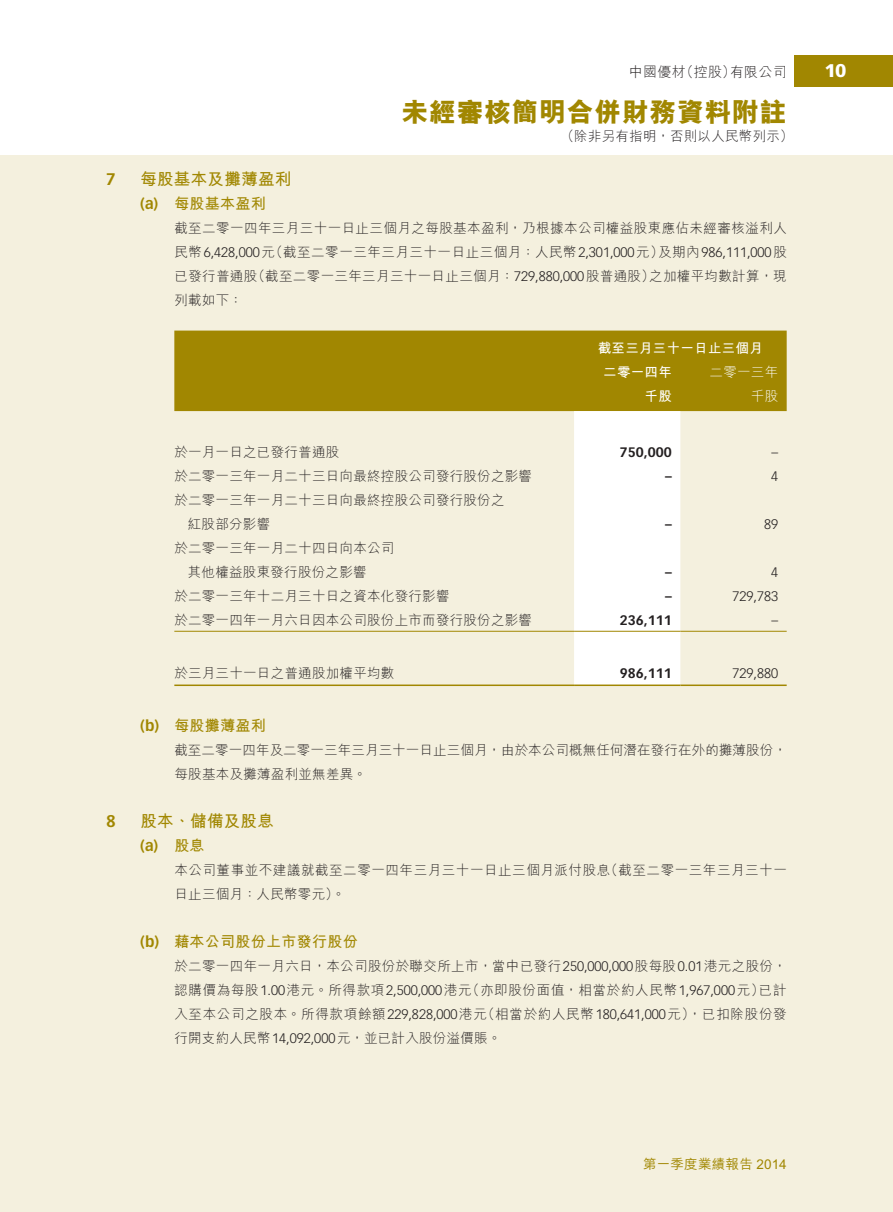
<style>
.page{position:relative;width:893px;height:1212px;background:#fff}
.page>*{position:absolute;margin:0;border:0;box-sizing:border-box;transform-origin:0 0}
.t1{font:800 27px "M Hei HK";letter-spacing:.02em;color:#a18701}
.t2{font:900 18px "Vectora LT Std";color:#fff}
.t3{font:700 16.5px "M Hei HK";letter-spacing:.02em;color:#a18701}
.t4{font:700 16.5px "Vectora LT Std";color:#a18701}
.t5{font:700 15px "M Hei HK";letter-spacing:.02em;color:#a18701}
.t6{font:700 15px "Vectora LT Std";color:#a18701}
.t7{font:300 13.95px "M Hei HK";letter-spacing:.02em;color:#231f20}
.t8{font:300 13.5px/24px "M Hei HK";letter-spacing:.02em;color:#231f20}
.t9{font:300 13.5px "M Hei HK";letter-spacing:.05em;color:#231f20}
.t10{font:300 13.5px/24px "M Hei HK";letter-spacing:.045em;color:#231f20}
.t11{font:300 13.5px/24px "M Hei HK";letter-spacing:.04em;color:#231f20}
.t12{font:300 13.5px "Vectora LT Std";color:#231f20}
.t13{font:700 13.5px "Vectora LT Std";color:#231f20}
.t14{font:700 13.5px "M Hei HK";letter-spacing:.02em;color:#fff}
.t15{font:500 13.5px "M Hei HK";letter-spacing:.02em;color:#a18701}
.t16{font:300 13.5px "M Hei HK";letter-spacing:.02em;color:#fff}
.s1{font-family:"M Hei HK"}
.s2{font-family:"Vectora LT Std"}
</style>
<div class="page">
<div style="left:0;top:155px;width:893px;height:1057px;background:#f4f0de"></div>
<div style="left:794px;top:55px;width:99px;height:32px;background:#a18701"></div>
<div style="left:174px;top:331px;width:613px;height:80px;background:#a18701"></div>
<div style="left:574px;top:411px;width:106px;height:273px;background:#fff"></div>
<hr style="left:174px;top:631px;width:400px;height:1px;background:#a18701">
<hr style="left:574px;top:631px;width:106px;height:1px;background:#a18701">
<hr style="left:680px;top:631px;width:107px;height:1px;background:#a18701">
<hr style="left:174px;top:684px;width:400px;height:2px;background:#a18701">
<hr style="left:574px;top:684px;width:106px;height:2px;background:#a18701">
<hr style="left:680px;top:684px;width:107px;height:2px;background:#a18701">
<p class="t4" style="left:106px;top:169px;width:11px">7</p>
<p class="t4" style="left:106px;top:811px;width:11px">8</p>
<p class="t7" style="left:680px;top:64px;width:58px">（控股）</p>
<p class="t7" style="left:629px;top:64px;width:58px">中國優材</p>
<p class="t7" style="left:730px;top:64px;width:58px">有限公司</p>
<p class="t3" style="left:140px;top:167px;width:153px">每股基本及攤薄盈利</p>
<p class="t6" style="left:140px;top:194px;width:20px">a( )</p>
<p class="t5" style="left:174px;top:192px;width:93px">每股基本盈利</p>
<h1 class="t1" style="left:402px;top:98px;width:387px">未經審核簡明合併財務資料附註</h1>
<p class="t8" style="left:561px;top:124px;width:234px">（除非另有指明，否則以人民幣列示(</p>
<p class="t8" style="left:174px;top:216px;width:614px">截至二零一四年三月三十一日止三個月之每股基本盈利，乃根據本公司權益股東應佔未經審核溢利人</p>
<p class="t12" style="left:658px;top:244px;width:130px"><span class="s1">及期內</span>986,111,000<span class="s1">股</span></p>
<p class="t11" style="left:649px;top:240px;width:139px;text-indent:-475px">民幣<span class="s2">6,428,000</span> （元 截至二零一三年三月三十一日止三個月：人民幣<span class="s2">2,301,000</span>元）<br>之加權平均數計算，現</p>
<p class="t8" style="left:252px;top:264px;width:405px">（截至二零一三年三月三十一日止三個月：<span class="s2">729,880,000</span>股普通股）</p>
<p class="t8" style="left:174px;top:264px;width:84px">已發行普通股列載如下：</p>
<p class="t14" style="left:598px;top:338px;width:166px">截至三月三十一日止三個月</p>
<p class="t16" style="left:710px;top:365px;width:70px">二零一三年</p>
<p class="t14" style="left:603px;top:362px;width:70px">二零一四年</p>
<p class="t6" style="left:140px;top:716px;width:20px">b( )</p>
<p class="t8" style="left:174px;top:440px;width:166px">於一月一日之已發行普通股</p>
<p class="t8" style="left:174px;top:464px;width:359px">於二零一三年一月二十三日向最終控股公司發行股份之影響於二零一三年一月二十三日向最終控股公司發行股份之</p>
<p class="t8" style="left:174px;top:512px;width:222px;text-indent:14px">紅股部分影響<br>於二零一三年一月二十四日向本公司</p>
<p class="t8" style="left:188px;top:560px;width:180px">其他權益股東發行股份之影響</p>
<p class="t8" style="left:174px;top:584px;width:277px">於二零一三年十二月三十日之資本化發行影響</p>
<p class="t8" style="left:174px;top:608px;width:359px">於二零一四年一月六日因本公司股份上市而發行股份之影響</p>
<p class="t8" style="left:174px;top:661px;width:222px">於三月三十一日之普通股加權平均數</p>
<p class="t5" style="left:174px;top:714px;width:93px">每股攤薄盈利</p>
<p class="t14" style="left:645px;top:386px;width:29px">千股</p>
<p class="t16" style="left:751px;top:389px;width:29px">千股</p>
<p class="t13" style="left:620px;top:444px;width:53px">750,000</p>
<p class="t12" style="left:771px;top:445px;width:8px">–</p>
<p class="t13" style="left:665px;top:468px;width:8px">–</p>
<p class="t12" style="left:771px;top:469px;width:9px">4</p>
<p class="t13" style="left:665px;top:516px;width:8px">–</p>
<p class="t12" style="left:764px;top:517px;width:16px">89</p>
<p class="t13" style="left:665px;top:564px;width:8px">–</p>
<p class="t12" style="left:771px;top:565px;width:9px">4</p>
<p class="t13" style="left:665px;top:588px;width:8px">–</p>
<p class="t12" style="left:732px;top:589px;width:47px">729,783</p>
<p class="t13" style="left:620px;top:612px;width:53px">236,111</p>
<p class="t12" style="left:771px;top:613px;width:8px">–</p>
<p class="t13" style="left:620px;top:665px;width:53px">986,111</p>
<p class="t12" style="left:732px;top:665px;width:47px">729,880</p>
<p class="t8" style="left:174px;top:737px;width:614px">截至二零一四年及二零一三年三月三十一日止三個月，由於本公司概無任何潛在發行在外的攤薄股份，每股基本及攤薄盈利並無差異。</p>
<p class="t3" style="left:140px;top:808px;width:135px">股本、儲備及股息</p>
<p class="t6" style="left:140px;top:836px;width:20px">a( )</p>
<p class="t6" style="left:140px;top:932px;width:20px">b( )</p>
<p class="t5" style="left:174px;top:834px;width:32px">股息</p>
<p class="t10" style="left:174px;top:857px;width:437px">本公司董事並不建議就截至二零一四年三月三十一日止三個月派付股息日止三個月：人民幣零元。(</p>
<p class="t5" style="left:174px;top:930px;width:185px">藉本公司股份上市發行股份</p>
<p class="t10" style="left:605px;top:857px;width:184px">（截至二零一三年三月三十一</p>
<p class="t8" style="left:174px;top:953px;width:614px;text-align:right">於二零一四年一月六日，本公司股份於聯交所上市，當中已發行<span class="s2">250,000,000</span>股每股<span class="s2">0.01</span>港元之股份，已計</p>
<p class="t9" style="left:466px;top:983px;width:300px">（亦即股份面值，相當於約人民幣<span class="s2">1,967,000</span>元）</p>
<p class="t9" style="left:174px;top:983px;width:299px">認購價為每股<span class="s2">1.00</span>港元。所得款項<span class="s2">2,500,000</span>港元</p>
<p class="t9" style="left:481px;top:1007px;width:307px">（相當於約人民幣<span class="s2">180,641,000</span>元，）已扣除股份發</p>
<p class="t8" style="left:174px;top:1001px;width:328px">入至本公司之股本。所得款項餘額<span class="s2">229,828,000</span>港元行開支約人民幣<span class="s2">14,092,000</span>元，並已計入股份溢價賬。</p>
<h2 class="t2" style="left:825px;top:59px;width:23px">10</h2>
<p class="t15" style="left:643px;top:1154px;width:145px">第一季度業績報告 2014</p>
</div>
